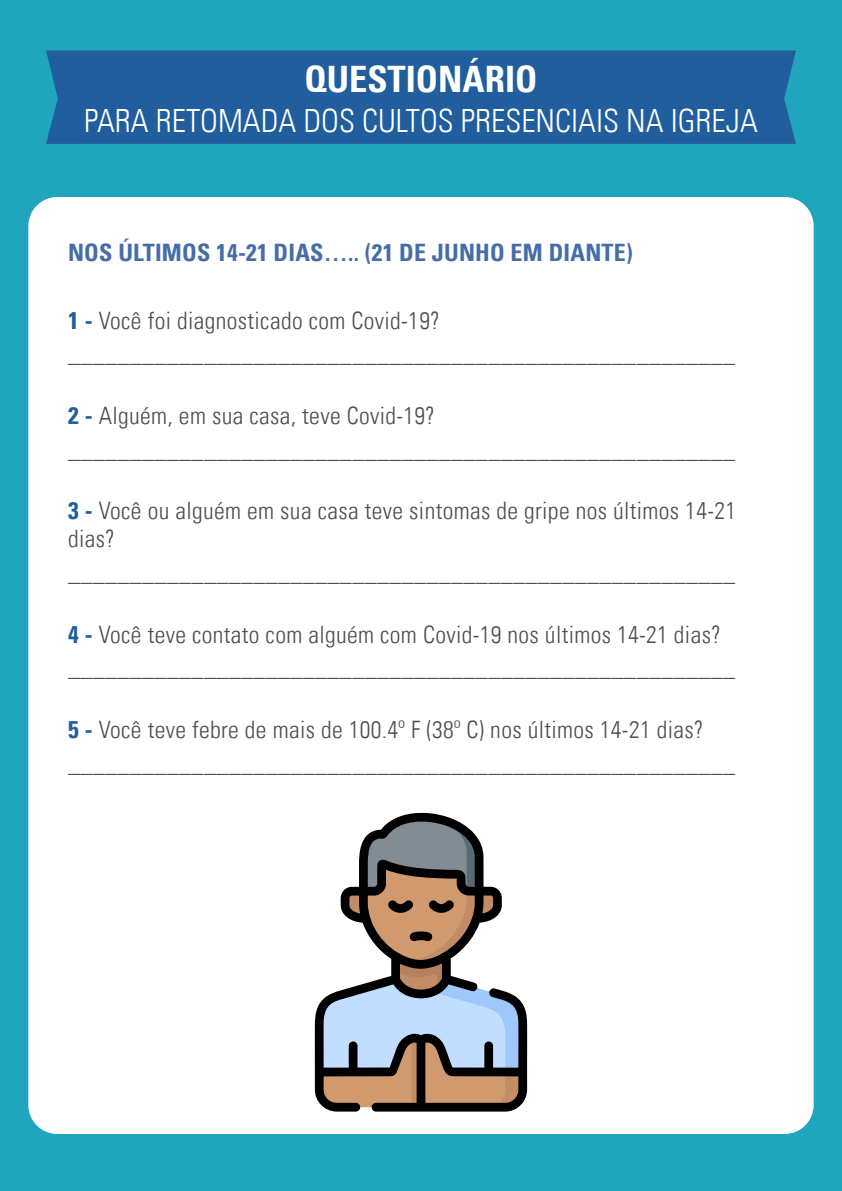
<style>
.page{position:relative;width:842px;height:1191px;background:#1fa6bd}
.page>*{position:absolute;margin:0;border:0;box-sizing:border-box;transform-origin:0 0}
.t1{font:700 condensed 36.4px "Univers LT";color:#fff}
.t2{font:300 condensed 32px "Univers LT";color:#fff}
.t3{font:300 condensed 24px/33.6px "Univers LT";letter-spacing:.015em;color:#4d4d4f}
.t4{font:700 condensed 24px "Univers LT";letter-spacing:.01em;color:#456da9}
.s1{font-weight:700;color:#215e9e}
</style>
<div class="page">
<div style="left:46px;top:51px;width:750px;height:93px;background:#215e9e"></div>
<div style="left:28px;top:197px;width:786px;height:937px;background:#fff;border-radius:29px"></div>
<svg style="left:315px;top:813px;width:212px;height:298px"></svg>
<h1 class="t1" style="left:305px;top:57px;width:234px">QUESTIONÁRIO</h1>
<h2 class="t2" style="left:84px;top:101px;width:675px">PARA RETOMADA DOS CULTOS PRESENCIAIS NA IGREJA</h2>
<p class="t4" style="left:68px;top:238px;width:566px">NOS ÚLTIMOS 14-21 DIAS….. (21 DE JUNHO EM DIANTE)</p>
<p class="t3" style="left:68px;top:303px;width:669px"><span class="s1">1 -</span> Você foi diagnosticado com Covid-19? ______________________________________________________</p>
<p class="t3" style="left:68px;top:399px;width:669px"><span class="s1">2 -</span> Alguém, em sua casa, teve Covid-19? ______________________________________________________</p>
<p class="t3" style="left:68px;top:497px;width:669px;line-height:28px"><span class="s1">3 -</span> Você ou alguém em sua casa teve sintomas de gripe nos últimos 14-21 dias?</p>
<p class="t3" style="left:68px;top:556px;width:669px">______________________________________________________</p>
<p class="t3" style="left:68px;top:617px;width:669px"><span class="s1">4 -</span> Você teve contato com alguém com Covid-19 nos últimos 14-21 dias? ______________________________________________________</p>
<p class="t3" style="left:68px;top:713px;width:669px"><span class="s1">5 -</span> Você teve febre de mais de 100.4º F (38º C) nos últimos 14-21 dias? ______________________________________________________</p>
</div>
